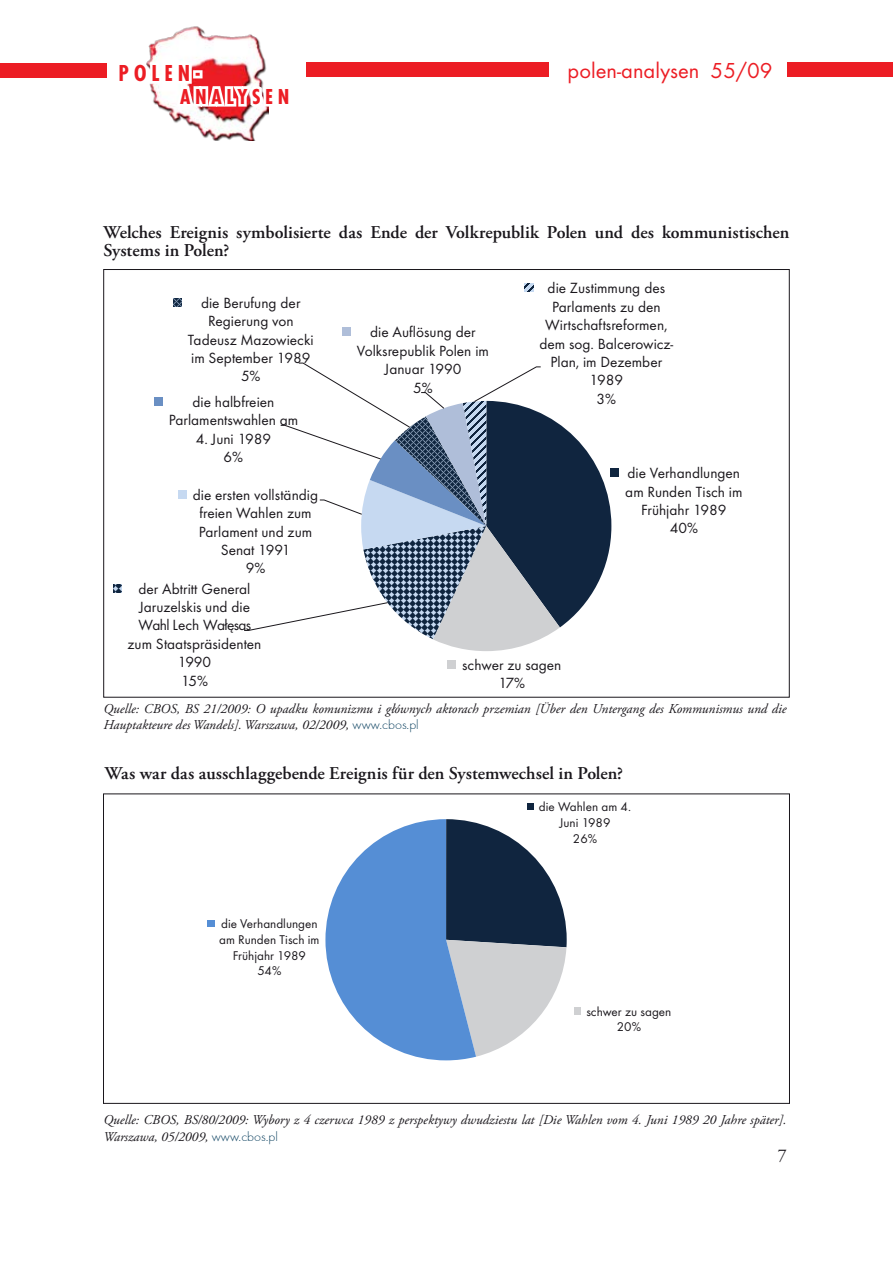
<style>
.page{position:relative;width:893px;height:1263px;background:#fff}
.page>*{position:absolute;margin:0;border:0;box-sizing:border-box;transform-origin:0 0}
.t1{font:24px "Futura TOT Bol Con";letter-spacing:.205em;color:#ec1d24}
.t2{font:22.5px "Futura TOT Boo";color:#ec1d24}
.t3{font:22.5px "Futura TOT Bol Con";letter-spacing:.205em;color:#ec1d24}
.t4{font:600 18px/18px "Adobe Garamond Pro";color:#1a171c}
.t5{font:18px "Adobe Garamond Pro";color:#1a171c}
.t6{font:15.3px/18.3px "Futura TOT Boo";color:#1a171c;text-align:center}
.t7{font:italic 13.5px/16.2px "Adobe Garamond Pro";color:#1a171c}
.t8{font:13.2px/15.8px "Futura TOT Boo";color:#1a171c;text-align:center}
.s1{font-family:"Futura T";font-weight:300;font-style:normal;color:#093f5e}
</style>
<div class="page">
<div style="left:307px;top:70px;width:586px;height:7px;background:#ec1d24"></div>
<div style="left:307px;top:64px;width:586px;height:9px;background:#ec1d24"></div>
<div style="left:0;top:64px;width:106px;height:13px;background:#ec1d24"></div>
<hr style="left:0;top:63px;width:106px;height:3px;background:#ec1d24">
<hr style="left:307px;top:62px;width:586px;height:3px;background:#ec1d24">
<div style="left:549px;top:56px;width:238px;height:31px;background:#fff"></div>
<img style="left:146px;top:26px;width:123px;height:115px">
<svg style="left:244px;top:362px;width:367px;height:289px"></svg>
<div style="left:611px;top:468px;width:8px;height:9px;background:#10253f"></div>
<div style="left:448px;top:660px;width:8px;height:8px;background:#cfd0d2"></div>
<svg style="left:113px;top:584px;width:8px;height:8px"></svg>
<div style="left:178px;top:490px;width:9px;height:8px;background:#c6d9f1"></div>
<div style="left:154px;top:397px;width:8px;height:8px;background:#6a8fc3"></div>
<svg style="left:173px;top:298px;width:8px;height:8px"></svg>
<div style="left:343px;top:328px;width:8px;height:8px;background:#afbed9"></div>
<svg style="left:525px;top:284px;width:8px;height:8px"></svg>
<svg style="left:325px;top:819px;width:242px;height:241px"></svg>
<div style="left:527px;top:803px;width:7px;height:7px;background:#10253f"></div>
<div style="left:574px;top:1007px;width:7px;height:7px;background:#cfd0d2"></div>
<div style="left:207px;top:920px;width:7px;height:7px;background:#558ed5"></div>
<h1 class="t1" style="left:118px;top:59px;width:83px">POLEN-</h1>
<h2 class="t2" style="left:568px;top:57px;width:206px">polen-analysen 55/09</h2>
<h2 class="t3" style="left:180px;top:83px;width:111px">ANALYSEN</h2>
<p class="t4" style="left:104px;top:224px;width:687px">Welches Ereignis symbolisierte das Ende der Volkrepublik Polen und des kommunistischen<br>Systems in Polen?</p>
<p class="t6" style="left:188px;top:294px;width:127px">die Berufung der<br>Regierung von<br>Tadeusz Mazowiecki im September 1989<br>5%</p>
<p class="t6" style="left:169px;top:392px;width:131px">die halbfreien<br>Parlamentswahlen am</p>
<p class="t6" style="left:196px;top:429px;width:77px">4. Juni 1989<br>6%</p>
<p class="t6" style="left:193px;top:486px;width:127px">die ersten vollständig freien Wahlen zum<br>Parlament und zum<br>Senat 1991<br>9%</p>
<p class="t6" style="left:128px;top:579px;width:135px">der Abtritt General<br>Jaruzelskis und die<br>Wahl Lech Wałęsas zum Staatspräsidenten<br>1990<br>15%</p>
<p class="t6" style="left:357px;top:323px;width:134px">die Auflösung der<br>Volksrepublik Polen im<br>Januar 1990<br>5%</p>
<p class="t6" style="left:539px;top:279px;width:135px">die Zustimmung des<br>Parlaments zu den<br>Wirtschaftsreformen, dem sog. Balcerowicz-<br>Plan, im Dezember<br>1989<br>3%</p>
<p class="t6" style="left:625px;top:464px;width:119px">die Verhandlungen am Runden Tisch im<br>Frühjahr 1989<br>40%</p>
<p class="t6" style="left:462px;top:655px;width:101px">schwer zu sagen<br>17%</p>
<p class="t7" style="left:104px;top:701px;width:685px">Quelle: CBOS, BS 21/2009: O upadku komunizmu i głównych aktorach przemian [Über den Untergang des Kommunismus und die<br>Hauptakteure des Wandels]. Warszawa, 02/2009, <span class="s1">www.cbos.pl</span></p>
<p class="t4" style="left:105px;top:764px;width:520px">Was war das ausschlaggebende Ereignis für den Systemwechsel in Polen?</p>
<p class="t8" style="left:219px;top:916px;width:102px">die Verhandlungen am Runden Tisch im<br>Frühjahr 1989<br>54%</p>
<p class="t8" style="left:539px;top:799px;width:94px">die Wahlen am 4.<br>Juni 1989<br>26%</p>
<p class="t8" style="left:586px;top:1003px;width:86px">schwer zu sagen<br>20%</p>
<p class="t7" style="left:104px;top:1112px;width:685px">Quelle: CBOS, BS/80/2009: Wybory z 4 czerwca 1989 z perspektywy dwudziestu lat [Die Wahlen vom 4. Juni 1989 20 Jahre später].<br>Warszawa, 05/2009, <span class="s1">www.cbos.pl</span></p>
<p class="t5" style="left:778px;top:1145px;width:10px">7</p>
</div>
